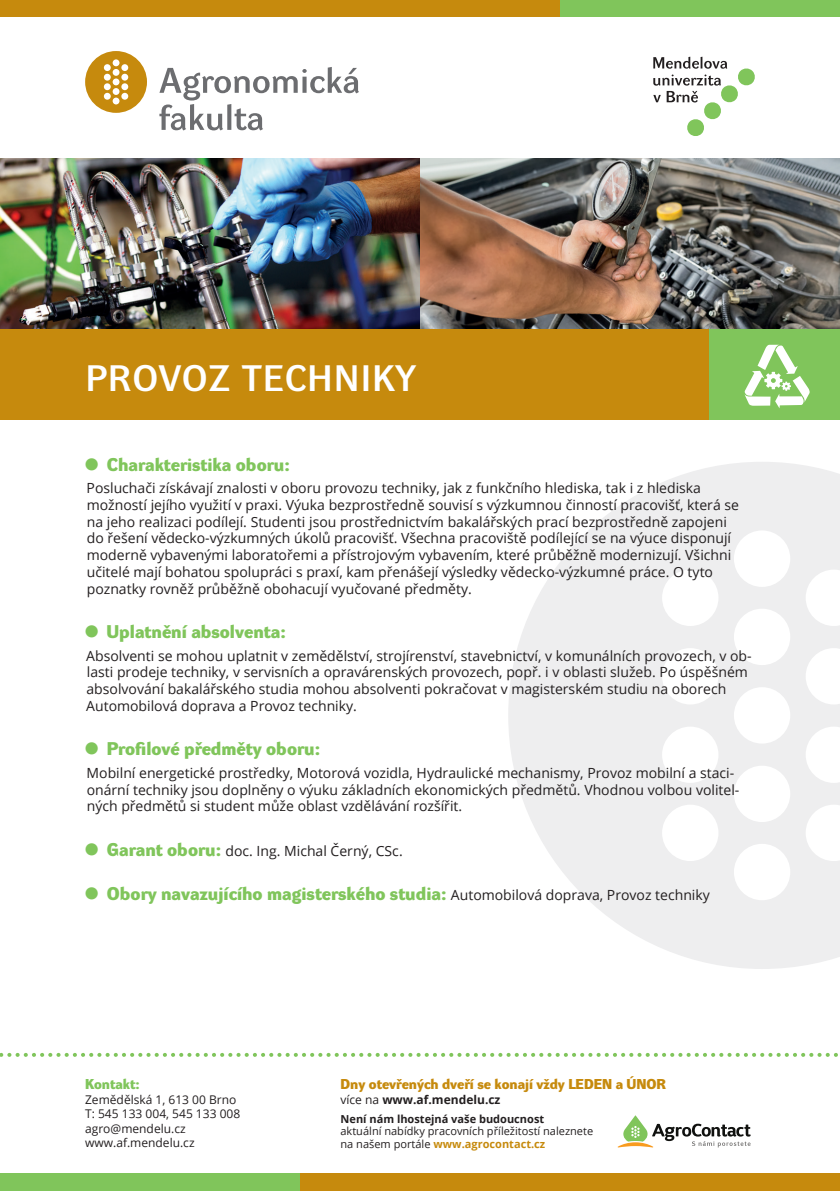
<style>
.page{position:relative;width:840px;height:1191px;background:#fff}
.page>*{position:absolute;margin:0;border:0;box-sizing:border-box;transform-origin:0 0}
.t1{font:36px "Dyna Grotesk DE";letter-spacing:.045em;color:#fff}
.t2{font:700 18px "Dyna Grotesk DE";color:#80c55b}
.t3{font:14px/16.8px "Open Sans";color:#231f20}
.t4{font:700 14px "Dyna Grotesk DE";color:#c68a0d}
.t5{font:700 14px "Dyna Grotesk DE";color:#80c55b}
.t6{font:12px/14.4px "Open Sans";color:#231f20}
.t7{font:700 12px "Open Sans";color:#231f20}
.t8{font:11px/12px "Open Sans";color:#231f20}
.t9{font:700 11px "Open Sans";color:#231f20}
.s1{font-size:32px}
.s2{font-family:"Dyna Grotesk DE";font-weight:700;font-size:32px;color:#80c55b}
.s3{font-family:"Dyna Grotesk DE";font-weight:700;font-size:18px;color:#80c55b}
.s4{font-family:"Open Sans";font-weight:400;font-size:14px;color:#231f20}
.s5{font-weight:400}
.s6{font-weight:700;color:#c68a0d}
</style>
<div class="page">
<svg style="left:159px;top:67px;width:200px;height:63px"></svg>
<div style="left:85px;top:51px;width:62px;height:62px;background:#c68a0d;border-radius:50%"></div>
<div style="left:113px;top:88px;width:6px;height:7px;background:#fff;border-radius:50%"></div>
<svg style="left:113px;top:98px;width:6px;height:6px"></svg>
<div style="left:113px;top:78px;width:6px;height:7px;background:#fff;border-radius:50%"></div>
<div style="left:113px;top:69px;width:6px;height:7px;background:#fff;border-radius:50%"></div>
<div style="left:104px;top:83px;width:7px;height:7px;background:#fff;border-radius:50%"></div>
<div style="left:104px;top:93px;width:7px;height:7px;background:#fff;border-radius:50%"></div>
<div style="left:104px;top:74px;width:7px;height:7px;background:#fff;border-radius:50%"></div>
<div style="left:104px;top:64px;width:7px;height:7px;background:#fff;border-radius:50%"></div>
<div style="left:121px;top:83px;width:7px;height:7px;background:#fff;border-radius:50%"></div>
<div style="left:121px;top:93px;width:7px;height:7px;background:#fff;border-radius:50%"></div>
<div style="left:121px;top:74px;width:7px;height:7px;background:#fff;border-radius:50%"></div>
<div style="left:121px;top:64px;width:7px;height:7px;background:#fff;border-radius:50%"></div>
<div style="left:113px;top:59px;width:6px;height:7px;background:#fff;border-radius:50%"></div>
<svg style="left:653px;top:57px;width:102px;height:79px"></svg>
<svg style="left:508px;top:462px;width:331px;height:507px;fill:#eeeeef"></svg>
<div style="left:733px;top:765px;width:56px;height:57px;background:#fff;border-radius:50%"></div>
<div style="left:733px;top:844px;width:56px;height:56px;background:#fff;border-radius:50%"></div>
<div style="left:733px;top:687px;width:56px;height:56px;background:#fff;border-radius:50%"></div>
<div style="left:733px;top:608px;width:56px;height:57px;background:#fff;border-radius:50%"></div>
<div style="left:661px;top:726px;width:57px;height:57px;background:#fff;border-radius:50%"></div>
<div style="left:661px;top:804px;width:57px;height:57px;background:#fff;border-radius:50%"></div>
<div style="left:661px;top:648px;width:57px;height:56px;background:#fff;border-radius:50%"></div>
<div style="left:661px;top:569px;width:57px;height:57px;background:#fff;border-radius:50%"></div>
<svg style="left:805px;top:726px;width:34px;height:57px"></svg>
<svg style="left:805px;top:804px;width:34px;height:57px"></svg>
<svg style="left:805px;top:648px;width:34px;height:56px"></svg>
<svg style="left:805px;top:569px;width:34px;height:57px"></svg>
<div style="left:733px;top:530px;width:56px;height:57px;background:#fff;border-radius:50%"></div>
<div style="left:0;top:1174px;width:839px;height:17px;background:#80c55b"></div>
<div style="left:300px;top:1174px;width:539px;height:17px;background:#c68a0d"></div>
<div style="left:0;top:0;width:839px;height:17px;background:#c68a0d"></div>
<div style="left:0;top:329px;width:709px;height:91px;background:#c68a0d"></div>
<div style="left:559px;top:0;width:280px;height:17px;background:#80c55b"></div>
<div style="left:709px;top:329px;width:130px;height:91px;background:#80c55b"></div>
<svg style="left:0;top:1052px;width:838px;height:4px"></svg>
<svg style="left:617px;top:1115px;width:133px;height:32px"></svg>
<svg style="left:744px;top:345px;width:65px;height:63px"></svg>
<img style="left:0;top:159px;width:839px;height:170px">
<h1 class="t1" style="left:86px;top:358px;width:331px">PROVOZ TECHNIKY</h1>
<p class="t2" style="left:84px;top:454px;width:207px"><span class="s1">•</span> Charakteristika oboru:</p>
<p class="t3" style="left:86px;top:479px;width:653px">Posluchači získávají znalosti v oboru provozu techniky, jak z funkčního hlediska, tak i z hlediska možností jejího využití v praxi. Výuka bezprostředně souvisí s výzkumnou činností pracovišť, která se na jeho realizaci podílejí. Studenti jsou prostřednictvím bakalářských prací bezprostředně zapojeni do řešení vědecko-výzkumných úkolů pracovišť. Všechna pracoviště podílející se na výuce disponují moderně vybavenými laboratořemi a přístrojovým vybavením, které průběžně modernizují. Všichni učitelé mají bohatou spolupráci s praxí, kam přenášejí výsledky vědecko-výzkumné práce. O tyto poznatky rovněž průběžně obohacují vyučované předměty.</p>
<p class="t2" style="left:84px;top:621px;width:203px"><span class="s1">•</span> Uplatnění absolventa:</p>
<p class="t3" style="left:86px;top:647px;width:666px">Absolventi se mohou uplatnit v zemědělství, strojírenství, stavebnictví, v komunálních provozech, v ob&shy;lasti prodeje techniky, v servisních a opravárenských provozech, popř. i v oblasti služeb. Po úspěšném absolvování bakalářského studia mohou absolventi pokračovat v magisterském studiu na oborech Automobilová doprava a Provoz techniky.</p>
<p class="t2" style="left:84px;top:738px;width:237px"><span class="s1">•</span> Profilové předměty oboru:</p>
<p class="t3" style="left:86px;top:764px;width:654px">Mobilní energetické prostředky, Motorová vozidla, Hydraulické mechanismy, Provoz mobilní a staci&shy;onární techniky jsou doplněny o výuku základních ekonomických předmětů. Vhodnou volbou volitel&shy;ných předmětů si student může oblast vzdělávání rozšířit.</p>
<p class="t3" style="left:84px;top:842px;width:319px"><span class="s2">•</span> <span class="s3">Garant oboru:</span> doc. Ing. Michal Černý, CSc.</p>
<p class="t2" style="left:84px;top:883px;width:626px"><span class="s1">•</span> Obory navazujícího magisterského studia: <span class="s4">Automobilová doprava, Provoz techniky</span></p>
<p class="t5" style="left:85px;top:1076px;width:56px">Kontakt:</p>
<p class="t6" style="left:85px;top:1092px;width:157px">Zemědělská 1, 613 00 Brno<br>T: 545 133 003, 545 133 008 agro@mendelu.cz www.af.mendelu.cz</p>
<p class="t6" style="left:159px;top:1106px;width:8px">4</p>
<p class="t4" style="left:340px;top:1076px;width:327px">Dny otevřených dveří se konají vždy LEDEN a ÚNOR</p>
<p class="t7" style="left:340px;top:1091px;width:161px"><span class="s5">více na</span> www.af.mendelu.cz</p>
<p class="t9" style="left:340px;top:1111px;width:205px">Není nám lhostejná vaše budoucnost</p>
<p class="t8" style="left:340px;top:1125px;width:254px">aktuální nabídky pracovních příležitostí naleznete na našem portále <span class="s6">www.agrocontact.cz</span></p>
</div>
